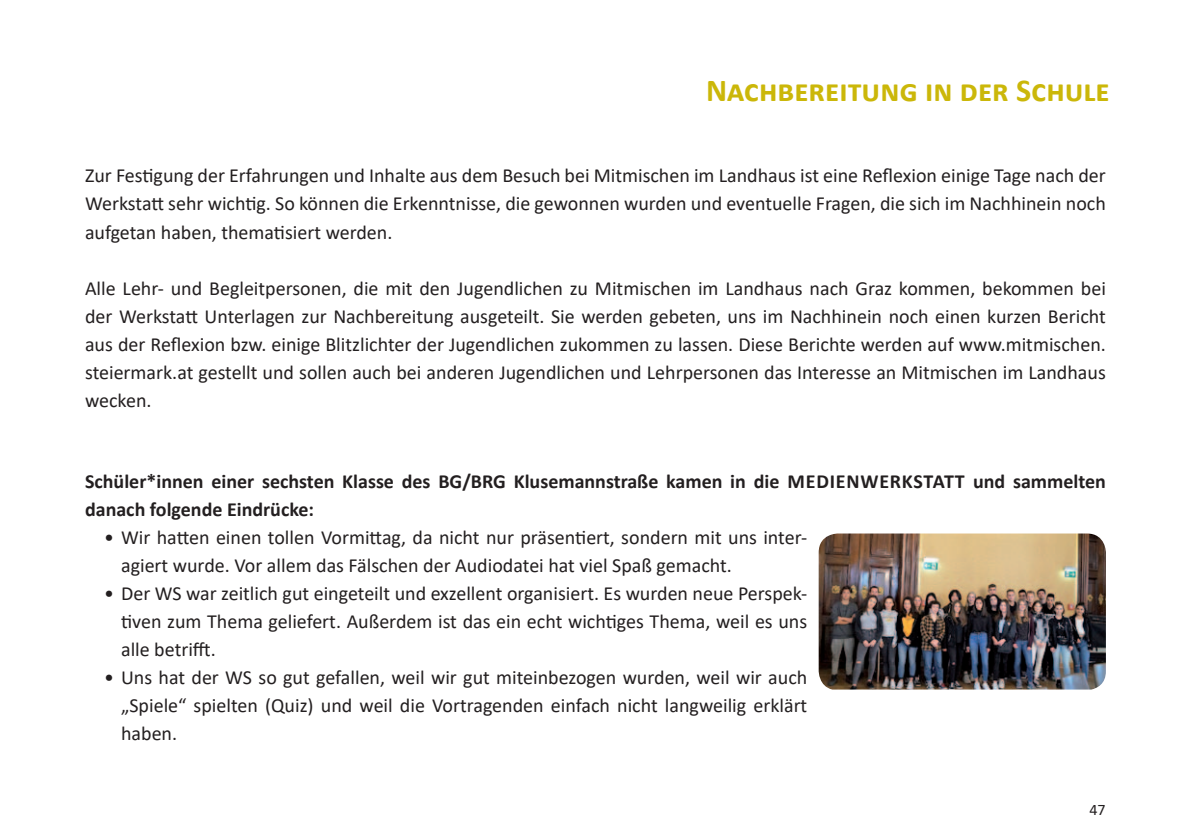
<style>
.page{position:relative;width:1191px;height:840px;background:#fff}
.page>*{position:absolute;margin:0;border:0;box-sizing:border-box;transform-origin:0 0}
.t1{font:700 32px "Calibri";color:#cbb709}
.t2{font:20px/28px "Calibri";color:#231f20;text-align:justify}
.t3{font:700 20px "Calibri";color:#231f20}
.t4{font:16px "Calibri";color:#231f20}
</style>
<div class="page">
<img style="left:818px;top:533px;width:288px;height:156px">
<h1 class="t1" style="left:706px;top:67px;width:405px">Nachbereitung in der Schule</h1>
<p class="t2" style="left:85px;top:161px;width:1022px">Zur Festigung der Erfahrungen und Inhalte aus dem Besuch bei Mitmischen im Landhaus ist eine Reflexion einige Tage nach der Werkstatt sehr wichtig. So können die Erkenntnisse, die gewonnen wurden und eventuelle Fragen, die sich im Nachhinein noch aufgetan haben, thematisiert werden.</p>
<p class="t2" style="left:85px;top:273px;width:1022px">Alle Lehr- und Begleitpersonen, die mit den Jugendlichen zu Mitmischen im Landhaus nach Graz kommen, bekommen bei der Werkstatt Unterlagen zur Nachbereitung ausgeteilt. Sie werden gebeten, uns im Nachhinein noch einen kurzen Bericht aus der Reflexion bzw. einige Blitzlichter der Jugendlichen zukommen zu lassen. Diese Berichte werden auf www.mitmischen. steiermark.at gestellt und sollen auch bei anderen Jugendlichen und Lehrpersonen das Interesse an Mitmischen im Landhaus wecken.</p>
<p class="t3" style="left:85px;top:466px;width:733px">Schüler*innen einer sechsten Klasse des BG/BRG Klusemannstraße kamen in die Medienwerkstatt</p>
<p class="t3" style="left:973px;top:466px;width:134px">und sammelten</p>
<p class="t3" style="left:85px;top:494px;width:230px">danach folgende Eindrücke:</p>
<p class="t2" style="left:121px;top:522px;width:687px;text-indent:-17px">• Wir hatten einen tollen Vormittag, da nicht nur präsentiert, sondern mit uns inter&shy;agiert wurde. Vor allem das Fälschen der Audiodatei hat viel Spaß gemacht.</p>
<p class="t2" style="left:121px;top:578px;width:687px;text-indent:-17px">• Der WS war zeitlich gut eingeteilt und exzellent organisiert. Es wurden neue Perspek&shy;tiven zum Thema geliefert. Außerdem ist das ein echt wichtiges Thema, weil es uns alle betrifft.</p>
<p class="t2" style="left:121px;top:662px;width:688px;text-indent:-17px">• Uns hat der WS so gut gefallen, weil wir gut miteinbezogen wurden, weil wir auch „Spiele“ spielten (Quiz) und weil die Vortragenden einfach nicht langweilig erklärt haben.</p>
<p class="t4" style="left:1089px;top:798px;width:18px">47</p>
</div>
